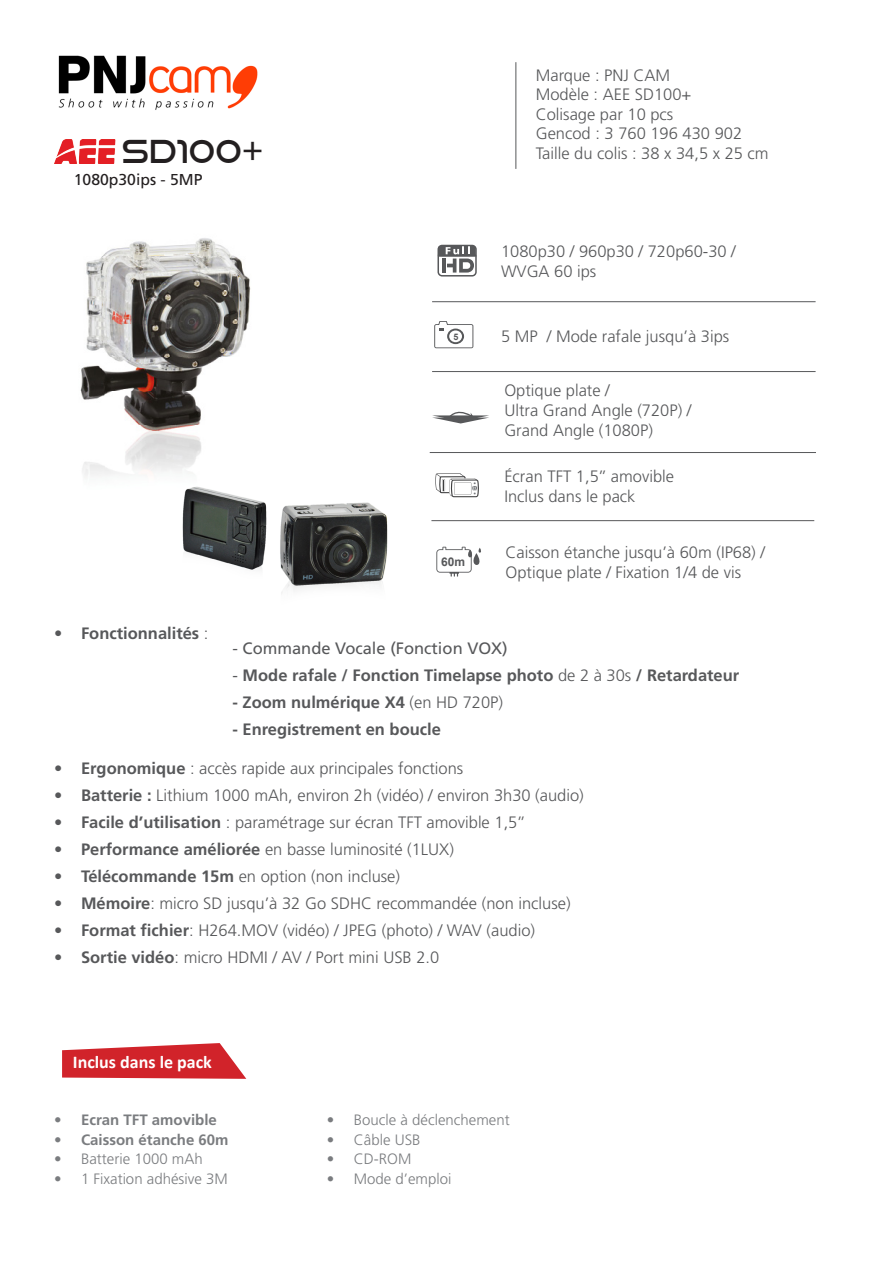
<style>
.page{position:relative;width:893px;height:1263px;background:#fff}
.page>*{position:absolute;margin:0;border:0;box-sizing:border-box;transform-origin:0 0}
.t1{font:31.5px "Good Times Rg";color:#231f20}
.t2{font:700 18px "Calibri";color:#fff}
.t3{font:300 16.5px "Frutiger CE";color:#57585a}
.t4{font:700 16.5px "Frutiger CE";color:#57585a}
.t5{font:16.5px "Frutiger CE";color:#57585a}
.t6{font:15.75px "Frutiger CE";color:#231f20}
.t7{font:300 15px "Frutiger CE";color:#7a7c7f}
.t8{font:700 15px "Frutiger CE";color:#7a7c7f}
.t9{font:700 12px "Arial";color:#57585a}
.t10{font:700 9px "Arial";color:#57585a}
.s1{font-weight:300}
.s2{font-weight:400}
.s3{font-weight:700}
</style>
<div class="page">
<svg style="left:62px;top:1043px;width:184px;height:36px"></svg>
<hr style="left:432px;top:301px;width:384px;height:1px;background:#57585a">
<hr style="left:432px;top:371px;width:384px;height:1px;background:#57585a">
<svg style="left:434px;top:321px;width:39px;height:27px"></svg>
<svg style="left:436px;top:547px;width:45px;height:29px"></svg>
<svg style="left:432px;top:411px;width:57px;height:12px"></svg>
<hr style="left:430px;top:452px;width:386px;height:1px;background:#57585a">
<hr style="left:431px;top:520px;width:383px;height:1px;background:#57585a">
<img style="left:58px;top:55px;width:200px;height:55px">
<hr style="left:515px;top:62px;width:1px;height:107px;background:#57585a">
<img style="left:54px;top:140px;width:62px;height:24px">
<img style="left:80px;top:238px;width:171px;height:240px">
<svg style="left:440px;top:248px;width:34px;height:25px"></svg>
<div style="left:437px;top:245px;width:40px;height:32px;border:2px solid #57585a;border-radius:4px"></div>
<svg style="left:435px;top:473px;width:44px;height:24px"></svg>
<img style="left:180px;top:460px;width:208px;height:134px">
<p class="t1" style="left:121px;top:132px;width:144px">SD100+</p>
<p class="t6" style="left:74px;top:171px;width:130px">1080p30ips - 5MP</p>
<p class="t10" style="left:453px;top:330px;width:7px">5</p>
<p class="t9" style="left:441px;top:553px;width:26px">60m</p>
<p class="t3" style="left:536px;top:66px;width:136px">Marque : PNJ CAM</p>
<p class="t3" style="left:536px;top:85px;width:157px">Modèle : AEE SD100+</p>
<p class="t3" style="left:536px;top:105px;width:139px">Colisage par 10 pcs</p>
<p class="t3" style="left:536px;top:124px;width:208px">Gencod : 3 760 196 430 902</p>
<p class="t3" style="left:536px;top:144px;width:234px">Taille du colis : 38 x 34,5 x 25 cm</p>
<p class="t3" style="left:501px;top:242px;width:236px">1080p30 / 960p30 / 720p60-30 /</p>
<p class="t3" style="left:501px;top:262px;width:97px">WVGA 60 ips</p>
<p class="t3" style="left:501px;top:327px;width:230px">5 MP / Mode rafale jusqu’à 3ips</p>
<p class="t3" style="left:504px;top:381px;width:107px">Optique plate /</p>
<p class="t3" style="left:504px;top:401px;width:189px">Ultra Grand Angle (720P) /</p>
<p class="t3" style="left:504px;top:421px;width:150px">Grand Angle (1080P)</p>
<p class="t3" style="left:504px;top:467px;width:171px">Écran TFT 1,5’’ amovible</p>
<p class="t3" style="left:504px;top:486px;width:133px">Inclus dans le pack</p>
<p class="t3" style="left:506px;top:543px;width:261px">Caisson étanche jusqu’à 60m (IP68) /</p>
<p class="t3" style="left:506px;top:563px;width:237px">Optique plate / Fixation 1/4 de vis</p>
<p class="t4" style="left:54px;top:624px;width:156px">• Fonctionnalités <span class="s1">:</span></p>
<p class="t5" style="left:232px;top:638px;width:277px">- Commande Vocale (Fonction VOX)</p>
<p class="t4" style="left:232px;top:665px;width:508px"><span class="s2">-</span> Mode rafale / Fonction Timelapse photo <span class="s1">de 2 à 30s</span> / Retardateur</p>
<p class="t4" style="left:232px;top:692px;width:272px">- Zoom nulmérique X4 <span class="s1">(en HD 720P)</span></p>
<p class="t4" style="left:232px;top:719px;width:210px">- Enregistrement en boucle</p>
<p class="t3" style="left:54px;top:759px;width:411px"><span class="s3">• Ergonomique</span> : accès rapide aux principales fonctions</p>
<p class="t3" style="left:54px;top:786px;width:531px"><span class="s3">• Batterie :</span> Lithium 1000 mAh, environ 2h (vidéo) / environ 3h30 (audio)</p>
<p class="t3" style="left:54px;top:813px;width:472px"><span class="s3">• Facile d’utilisation</span> : paramétrage sur écran TFT amovible 1,5’’</p>
<p class="t3" style="left:54px;top:840px;width:401px"><span class="s3">• Performance améliorée</span> en basse luminosité (1LUX)</p>
<p class="t3" style="left:54px;top:867px;width:348px"><span class="s3">• Télécommande 15m</span> en option (non incluse)</p>
<p class="t3" style="left:54px;top:894px;width:518px"><span class="s3">• Mémoire</span>: micro SD jusqu’à 32 Go SDHC recommandée (non incluse)</p>
<p class="t3" style="left:54px;top:921px;width:483px"><span class="s3">• Format fichier</span>: H264.MOV (vidéo) / JPEG (photo) / WAV (audio)</p>
<p class="t3" style="left:54px;top:948px;width:387px"><span class="s3">• Sortie vidéo</span>: micro HDMI / AV / Port mini USB 2.0</p>
<p class="t2" style="left:73px;top:1051px;width:141px">Inclus dans le pack</p>
<p class="t8" style="left:54px;top:1111px;width:164px">• Ecran TFT amovible</p>
<p class="t8" style="left:54px;top:1131px;width:176px">• Caisson étanche 60m</p>
<p class="t7" style="left:54px;top:1150px;width:150px">• Batterie 1000 mAh</p>
<p class="t7" style="left:54px;top:1170px;width:175px">• 1 Fixation adhésive 3M</p>
<p class="t7" style="left:327px;top:1111px;width:184px">• Boucle à déclenchement</p>
<p class="t7" style="left:327px;top:1131px;width:95px">• Câble USB</p>
<p class="t7" style="left:327px;top:1150px;width:86px">• CD-ROM</p>
<p class="t7" style="left:327px;top:1170px;width:126px">• Mode d’emploi</p>
</div>
